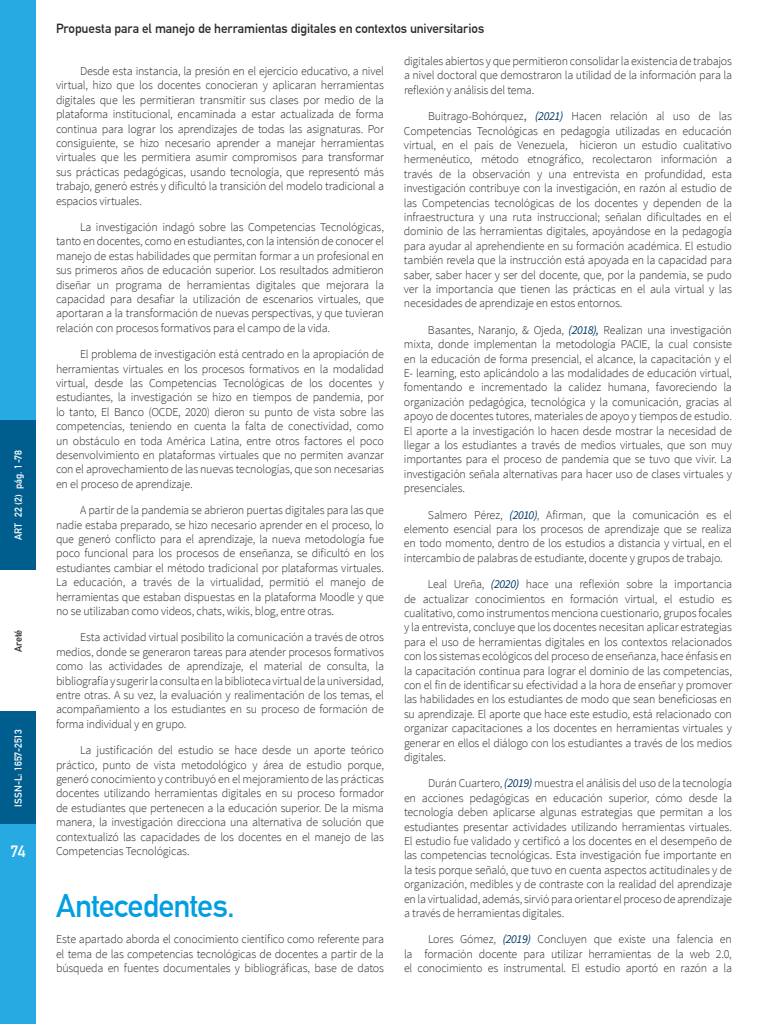
<style>
.page{position:relative;width:768px;height:1024px;background:#fff}
.page>*{position:absolute;margin:0;border:0;box-sizing:border-box;transform-origin:0 0}
.t1{font:700 32px "DIN Alternate";letter-spacing:-.03em;color:#009fe3}
.t2{font:700 16px "DIN Alternate";color:#fff}
.t3{font:700 13px "DIN Alternate";letter-spacing:-.005em;color:#2a2a2a}
.t4{font:300 12px/14.4px "Source Sans Pro";letter-spacing:-.02em;color:#2a2a2a;text-align:justify}
.t5{font:700 10px "DIN Alternate";letter-spacing:.01em;color:#fff}
.t6{font:700 10px "DIN Alternate";color:#2a2a2a}
.s1{font-weight:400;color:#782f40}
.s2{font-weight:400;font-style:italic;color:#003764}
</style>
<div class="page">
<div style="left:0;top:712px;width:36px;height:312px;background:#27aae1"></div>
<div style="left:0;top:0;width:36px;height:570px;background:#27aae1"></div>
<div style="left:0;top:712px;width:36px;height:112px;background:#005e8f"></div>
<div style="left:0;top:420px;width:36px;height:150px;background:#005e8f"></div>
<p class="t5" style="left:11px;top:540px;width:92px;rotate:-90deg">ART 22 (2) pág. 1-78</p>
<p class="t6" style="left:11px;top:652px;width:24px;rotate:-90deg">Areté</p>
<p class="t5" style="left:11px;top:807px;width:79px;rotate:-90deg">ISSN-L: 1657-2513</p>
<h2 class="t2" style="left:10px;top:839px;width:17px">74</h2>
<p class="t3" style="left:56px;top:19px;width:430px">Propuesta para el manejo de herramientas digitales en contextos universitarios</p>
<p class="t4" style="left:56px;top:64px;width:330px;text-indent:24px">Desde esta instancia, la presión en el ejercicio educativo, a nivel virtual, hizo que los docentes conocieran y aplicaran herramientas digitales que les permitieran transmitir sus clases por medio de la plataforma institucional, encaminada a estar actualizada de forma continua para lograr los aprendizajes de todas las asignaturas. Por consiguiente, se hizo necesario aprender a manejar herramientas virtuales que les permitiera asumir compromisos para transformar sus prácticas pedagógicas, usando tecnología, que representó más trabajo, generó estrés y dificultó la transición del modelo tradicional a espacios virtuales.</p>
<p class="t4" style="left:56px;top:220px;width:330px;text-indent:24px">La investigación indagó sobre las Competencias Tecnológicas, tanto en docentes, como en estudiantes, con la intensión de conocer el manejo de estas habilidades que permitan formar a un profesional en sus primeros años de educación superior. Los resultados admitieron diseñar un programa de herramientas digitales que mejorara la capacidad para desafiar la utilización de escenarios virtuales, que aportaran a la transformación de nuevas perspectivas, y que tuvieran relación con procesos formativos para el campo de la vida.</p>
<p class="t4" style="left:56px;top:347px;width:330px;text-indent:24px">El problema de investigación está centrado en la apropiación de herramientas virtuales en los procesos formativos en la modalidad virtual, desde las Competencias Tecnológicas de los docentes y estudiantes, la investigación se hizo en tiempos de pandemia, por lo tanto, El Banco (OCDE, 2020) dieron su punto de vista sobre las competencias, teniendo en cuenta la falta de conectividad, como un obstáculo en toda América Latina, entre otros factores el poco desenvolvimiento en plataformas virtuales que no permiten avanzar con el aprovechamiento de las nuevas tecnologías, que son necesarias en el proceso de aprendizaje.</p>
<p class="t4" style="left:56px;top:503px;width:330px;text-indent:24px">A partir de la pandemia se abrieron puertas digitales para las que nadie estaba preparado, se hizo necesario aprender en el proceso, lo que generó conflicto para el aprendizaje, la nueva metodología fue poco funcional para los procesos de enseñanza, se dificultó en los estudiantes cambiar el método tradicional por plataformas virtuales.<br>La educación, a través de la virtualidad, permitió el manejo de herramientas que estaban dispuestas en la plataforma Moodle y que no se utilizaban como videos, chats, wikis, blog, entre otras.</p>
<p class="t4" style="left:56px;top:630px;width:330px;text-indent:24px">Esta actividad virtual posibilito la comunicación a través de otros medios, donde se generaron tareas para atender procesos formativos como las actividades de aprendizaje, el material de consulta, la bibliografía y sugerir la consulta en la biblioteca virtual de la universidad, entre otras. A su vez, la evaluación y realimentación de los temas, el acompañamiento a los estudiantes en su proceso de formación de forma individual y en grupo.</p>
<p class="t4" style="left:56px;top:743px;width:330px;text-indent:24px">La justificación del estudio se hace desde un aporte teórico práctico, punto de vista metodológico y área de estudio porque, generó conocimiento y contribuyó en el mejoramiento de las prácticas docentes utilizando herramientas digitales en su proceso formador de estudiantes que pertenecen a la educación superior. De la misma manera, la investigación direcciona una alternativa de solución que contextualizó las capacidades de los docentes en el manejo de las Competencias Tecnológicas.</p>
<h1 class="t1" style="left:56px;top:881px;width:180px">Antecedentes.</h1>
<p class="t4" style="left:56px;top:932px;width:329px">Este apartado aborda el conocimiento científico como referente para el tema de las competencias tecnológicas de docentes a partir de la búsqueda en fuentes documentales y bibliográficas, base de datos</p>
<p class="t4" style="left:404px;top:54px;width:330px">digitales abiertos y que permitieron consolidar la existencia de trabajos a nivel doctoral que demostraron la utilidad de la información para la reflexión y análisis del tema.</p>
<p class="t4" style="left:404px;top:109px;width:330px;text-indent:24px">Buitrago-Bohórquez<span class="s1">,</span> <span class="s2">(2021)</span> Hacen relación al uso de las Competencias Tecnológicas en pedagogía utilizadas en educación virtual, en el país de Venezuela, hicieron un estudio cualitativo hermenéutico, método etnográfico, recolectaron información a través de la observación y una entrevista en profundidad, esta investigación contribuye con la investigación, en razón al estudio de las Competencias tecnológicas de los docentes y dependen de la infraestructura y una ruta instruccional; señalan dificultades en el dominio de las herramientas digitales, apoyándose en la pedagogía para ayudar al aprehendiente en su formación académica. El estudio también revela que la instrucción está apoyada en la capacidad para saber, saber hacer y ser del docente, que, por la pandemia, se pudo ver la importancia que tienen las prácticas en el aula virtual y las necesidades de aprendizaje en estos entornos.</p>
<p class="t4" style="left:404px;top:323px;width:330px;text-indent:24px">Basantes, Naranjo, &amp; Ojeda, <span class="s2">(2018),</span> Realizan una investigación mixta, donde implementan la metodología PACIE, la cual consiste en la educación de forma presencial, el alcance, la capacitación y el E- learning, esto aplicándolo a las modalidades de educación virtual, fomentando e incrementado la calidez humana, favoreciendo la organización pedagógica, tecnológica y la comunicación, gracias al apoyo de docentes tutores, materiales de apoyo y tiempos de estudio.<br>El aporte a la investigación lo hacen desde mostrar la necesidad de llegar a los estudiantes a través de medios virtuales, que son muy importantes para el proceso de pandemia que se tuvo que vivir. La investigación señala alternativas para hacer uso de clases virtuales y presenciales.</p>
<p class="t4" style="left:404px;top:507px;width:330px;text-indent:24px">Salmero Pérez, <span class="s2">(2010)</span>, Afirman, que la comunicación es el elemento esencial para los procesos de aprendizaje que se realiza en todo momento, dentro de los estudios a distancia y virtual, en el intercambio de palabras de estudiante, docente y grupos de trabajo.</p>
<p class="t4" style="left:404px;top:577px;width:330px;text-indent:24px">Leal Ureña, <span class="s2">(2020)</span> hace una reflexión sobre la importancia de actualizar conocimientos en formación virtual, el estudio es cualitativo, como instrumentos menciona cuestionario, grupos focales y la entrevista, concluye que los docentes necesitan aplicar estrategias para el uso de herramientas digitales en los contextos relacionados con los sistemas ecológicos del proceso de enseñanza, hace énfasis en la capacitación continua para lograr el dominio de las competencias, con el fin de identificar su efectividad a la hora de enseñar y promover las habilidades en los estudiantes de modo que sean beneficiosas en su aprendizaje. El aporte que hace este estudio, está relacionado con organizar capacitaciones a los docentes en herramientas virtuales y generar en ellos el diálogo con los estudiantes a través de los medios digitales.</p>
<p class="t4" style="left:404px;top:776px;width:330px;text-indent:24px">Durán Cuartero, <span class="s2">(2019)</span> muestra el análisis del uso de la tecnología en acciones pedagógicas en educación superior, cómo desde la tecnología deben aplicarse algunas estrategias que permitan a los estudiantes presentar actividades utilizando herramientas virtuales.<br>El estudio fue validado y certificó a los docentes en el desempeño de las competencias tecnológicas. Esta investigación fue importante en la tesis porque señaló, que tuvo en cuenta aspectos actitudinales y de organización, medibles y de contraste con la realidad del aprendizaje en la virtualidad, además, sirvió para orientar el proceso de aprendizaje a través de herramientas digitales.</p>
<p class="t4" style="left:404px;top:932px;width:330px;text-indent:24px">Lores Gómez, <span class="s2">(2019)</span> Concluyen que existe una falencia en la formación docente para utilizar herramientas de la web 2.0, el conocimiento es instrumental. El estudio aportó en razón a la</p>
</div>
